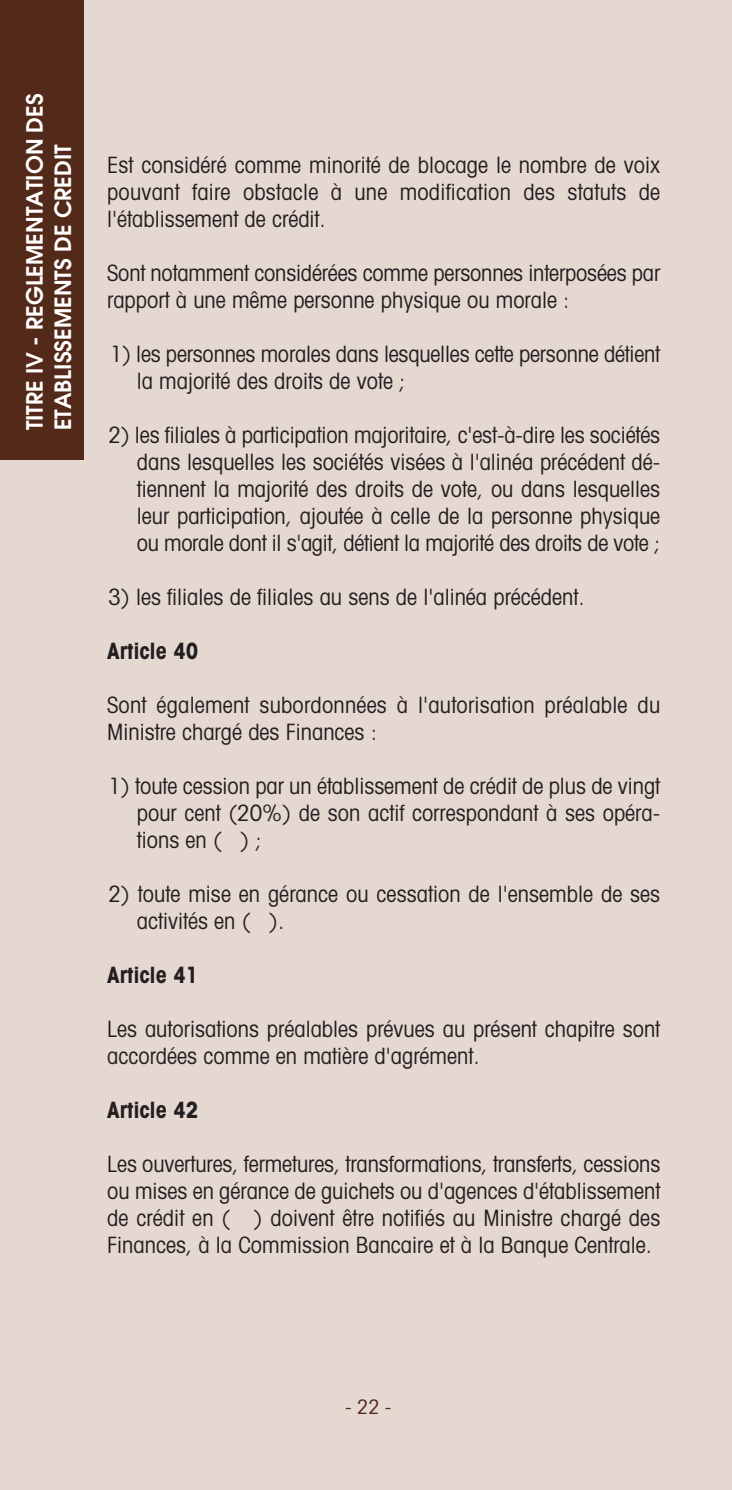
<style>
.page{position:relative;width:732px;height:1490px;background:#e5d8d1}
.page>*{position:absolute;margin:0;border:0;box-sizing:border-box;transform-origin:0 0}
.t1{font:condensed 22.5px/27px "Avant Garde";color:#231f20}
.t2{font:600 22.5px/28.2px "Avant Garde";color:#fff}
.t3{font:700 condensed 22.5px "Avant Garde";color:#231f20}
.t4{font:condensed 20px "Avant Garde";color:#532919}
</style>
<div class="page">
<div style="left:0;top:0;width:83px;height:460px;background:#532919"></div>
<p class="t2" style="left:20px;top:430px;width:339px;rotate:-90deg">TITRE IV - REGLEMENTATION DES<br>ETABLISSEMENTS DE CREDIT</p>
<p class="t1" style="left:107px;top:154px;width:554px;text-align:justify">Est considéré comme minorité de blocage le nombre de voix pouvant faire obstacle à une modification des statuts de l'établissement de crédit.</p>
<p class="t1" style="left:107px;top:262px;width:554px">Sont notamment considérées comme personnes interposées par rapport à une même personne physique ou morale :</p>
<p class="t1" style="left:137px;top:343px;width:525px;text-indent:-27px">1) les personnes morales dans lesquelles cette personne détient la majorité des droits de vote ;</p>
<p class="t1" style="left:137px;top:424px;width:525px;text-align:justify;text-indent:-28px">2) les filiales à participation majoritaire, c'est-à-dire les sociétés dans lesquelles les sociétés visées à l'alinéa précédent dé&shy;tiennent la majorité des droits de vote, ou dans lesquelles leur participation, ajoutée à celle de la personne physique ou morale dont il s'agit, détient la majorité des droits de vote ;</p>
<p class="t1" style="left:109px;top:586px;width:477px">3) les filiales de filiales au sens de l'alinéa précédent.</p>
<p class="t3" style="left:107px;top:643px;width:93px">Article 40</p>
<p class="t1" style="left:107px;top:694px;width:554px">Sont également subordonnées à l'autorisation préalable du<br>Ministre chargé des Finances :</p>
<p class="t1" style="left:137px;top:775px;width:525px;text-align:justify;text-indent:-28px">1) toute cession par un établissement de crédit de plus de vingt pour cent (20%) de son actif correspondant à ses opéra&shy;tions en ( ) ;</p>
<p class="t1" style="left:137px;top:883px;width:525px;text-indent:-28px">2) toute mise en gérance ou cessation de l'ensemble de ses activités en ( ).</p>
<p class="t3" style="left:107px;top:967px;width:93px">Article 41</p>
<p class="t1" style="left:107px;top:1018px;width:554px">Les autorisations préalables prévues au présent chapitre sont accordées comme en matière d'agrément.</p>
<p class="t3" style="left:107px;top:1102px;width:93px">Article 42</p>
<p class="t1" style="left:107px;top:1153px;width:554px;text-align:justify">Les ouvertures, fermetures, transformations, transferts, cessions ou mises en gérance de guichets ou d'agences d'établissement de crédit en ( ) doivent être notifiés au Ministre chargé des Finances, à la Commission Bancaire et à la Banque Centrale.</p>
<p class="t4" style="left:345px;top:1400px;width:48px">-22-</p>
</div>
